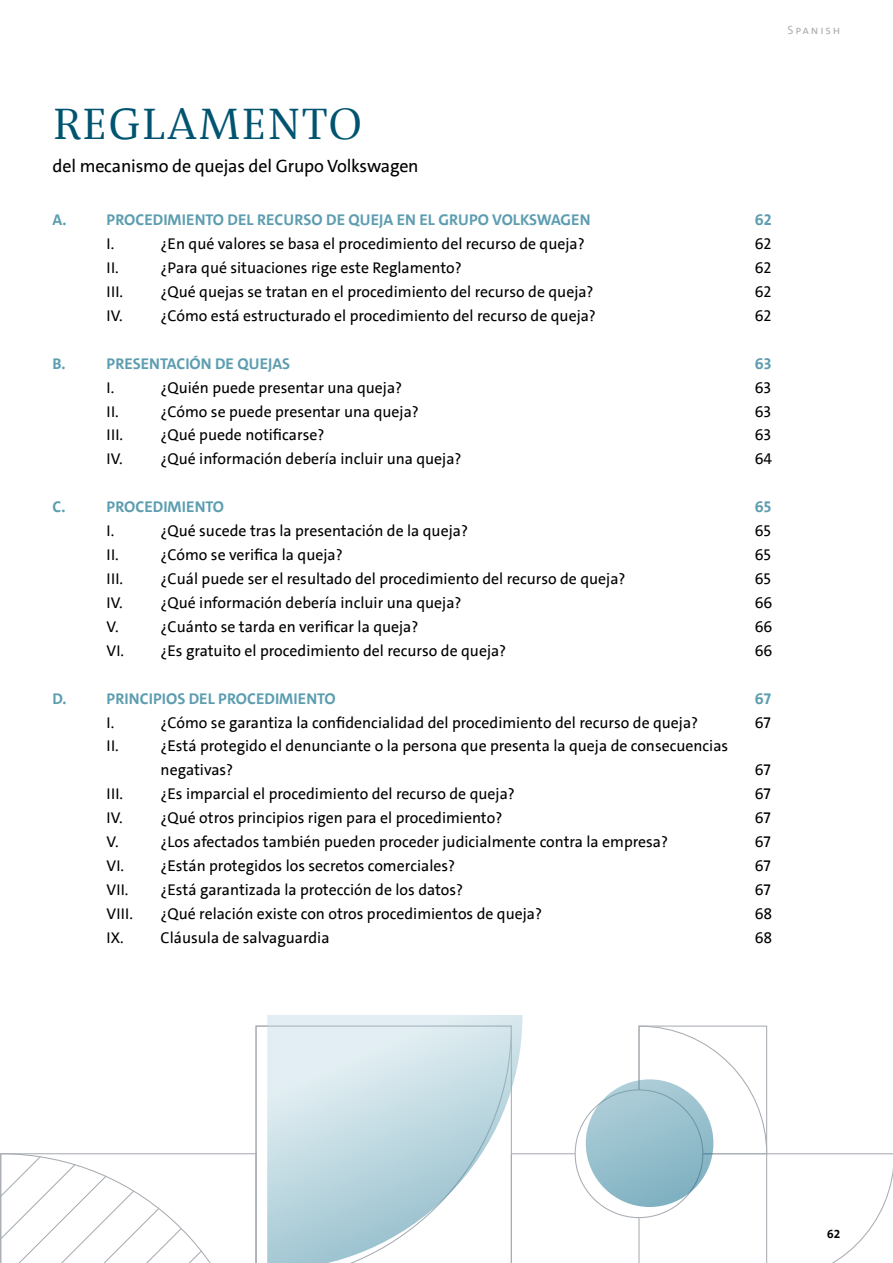
<style>
.page{position:relative;width:893px;height:1263px;background:#fff}
.page>*{position:absolute;margin:0;border:0;box-sizing:border-box;transform-origin:0 0}
.t1{font:45px "VWAG The Antiqua";letter-spacing:.04em;color:#005470}
.t2{font:18px "VWAG The Sans";letter-spacing:-.01em;color:#000}
.t3{font:15.75px/23.9px "VWAG The Sans";color:#000}
.t4{font:700 15.75px "VWAG The Sans";color:#5c9db0}
.t5{font:12px "VWAG The Sans";letter-spacing:.15em;color:#b3b2b2}
.t6{font:700 12px "VWAG The Sans";color:#000}
</style>
<div class="page">
<svg style="left:0;top:1153px;width:255px;height:110px"></svg>
<svg style="left:522px;top:1025px;width:371px;height:238px"></svg>
<svg style="left:255px;top:1025px;width:12px;height:238px"></svg>
<div style="left:575px;top:1090px;width:128px;height:127px;background:#fff;border-radius:50%"></div>
<svg style="left:586px;top:1079px;width:127px;height:128px;background:#96becc"></svg>
<svg style="left:267px;top:1015px;width:255px;height:248px"></svg>
<p class="t5" style="left:787px;top:23px;width:54px">Spanish</p>
<h1 class="t1" style="left:54px;top:94px;width:310px">REGLAMENTO</h1>
<p class="t2" style="left:53px;top:154px;width:368px">del mecanismo de quejas del Grupo Volkswagen</p>
<p class="t4" style="left:53px;top:210px;width:16px">A.</p>
<p class="t4" style="left:107px;top:210px;width:485px">PROCEDIMIENTO DEL RECURSO DE QUEJA EN EL GRUPO VOLKSWAGEN</p>
<p class="t4" style="left:755px;top:210px;width:18px">62</p>
<p class="t3" style="left:107px;top:232px;width:9px">I.</p>
<p class="t3" style="left:161px;top:232px;width:426px">¿En qué valores se basa el procedimiento del recurso de queja?</p>
<p class="t3" style="left:755px;top:232px;width:18px">62</p>
<p class="t3" style="left:107px;top:256px;width:14px">II.</p>
<p class="t3" style="left:161px;top:256px;width:303px">¿Para qué situaciones rige este Reglamento?</p>
<p class="t3" style="left:755px;top:256px;width:18px">62</p>
<p class="t3" style="left:107px;top:280px;width:18px">III.</p>
<p class="t3" style="left:161px;top:280px;width:434px">¿Qué quejas se tratan en el procedimiento del recurso de queja?</p>
<p class="t3" style="left:755px;top:280px;width:18px">62</p>
<p class="t3" style="left:107px;top:304px;width:18px">IV.</p>
<p class="t3" style="left:161px;top:304px;width:437px">¿Cómo está estructurado el procedimiento del recurso de queja?</p>
<p class="t3" style="left:755px;top:304px;width:18px">62</p>
<p class="t4" style="left:53px;top:353px;width:14px">B.</p>
<p class="t4" style="left:107px;top:353px;width:185px">PRESENTACIÓN DE QUEJAS</p>
<p class="t4" style="left:755px;top:353px;width:18px">63</p>
<p class="t3" style="left:107px;top:375px;width:9px">I.</p>
<p class="t3" style="left:161px;top:375px;width:243px">¿Quién puede presentar una queja?</p>
<p class="t3" style="left:755px;top:375px;width:18px">63</p>
<p class="t3" style="left:107px;top:399px;width:14px">II.</p>
<p class="t3" style="left:161px;top:399px;width:260px">¿Cómo se puede presentar una queja?</p>
<p class="t3" style="left:755px;top:399px;width:18px">63</p>
<p class="t3" style="left:107px;top:423px;width:18px">III.</p>
<p class="t3" style="left:161px;top:423px;width:165px">¿Qué puede notificarse?</p>
<p class="t3" style="left:755px;top:423px;width:18px">63</p>
<p class="t3" style="left:107px;top:447px;width:18px">IV.</p>
<p class="t3" style="left:161px;top:447px;width:302px">¿Qué información debería incluir una queja?</p>
<p class="t3" style="left:755px;top:447px;width:19px">64</p>
<p class="t4" style="left:53px;top:497px;width:14px">C.</p>
<p class="t4" style="left:107px;top:497px;width:119px">PROCEDIMIENTO</p>
<p class="t4" style="left:755px;top:497px;width:18px">65</p>
<p class="t3" style="left:107px;top:519px;width:9px">I.</p>
<p class="t3" style="left:161px;top:519px;width:309px">¿Qué sucede tras la presentación de la queja?</p>
<p class="t3" style="left:755px;top:519px;width:18px">65</p>
<p class="t3" style="left:107px;top:543px;width:14px">II.</p>
<p class="t3" style="left:161px;top:543px;width:184px">¿Cómo se verifica la queja?</p>
<p class="t3" style="left:755px;top:543px;width:18px">65</p>
<p class="t3" style="left:107px;top:567px;width:18px">III.</p>
<p class="t3" style="left:161px;top:567px;width:466px">¿Cuál puede ser el resultado del procedimiento del recurso de queja?</p>
<p class="t3" style="left:755px;top:567px;width:18px">65</p>
<p class="t3" style="left:107px;top:591px;width:18px">IV.</p>
<p class="t3" style="left:161px;top:591px;width:302px">¿Qué información debería incluir una queja?</p>
<p class="t3" style="left:755px;top:591px;width:19px">66</p>
<p class="t3" style="left:107px;top:615px;width:13px">V.</p>
<p class="t3" style="left:161px;top:615px;width:259px">¿Cuánto se tarda en verificar la queja?</p>
<p class="t3" style="left:755px;top:615px;width:19px">66</p>
<p class="t3" style="left:107px;top:639px;width:401px">VI. ¿Es gratuito el procedimiento del recurso de queja?</p>
<p class="t3" style="left:755px;top:639px;width:19px">66</p>
<p class="t4" style="left:53px;top:688px;width:15px">D.</p>
<p class="t4" style="left:107px;top:688px;width:231px">PRINCIPIOS DEL PROCEDIMIENTO</p>
<p class="t4" style="left:755px;top:688px;width:18px">67</p>
<p class="t3" style="left:107px;top:710px;width:9px">I.</p>
<p class="t3" style="left:161px;top:710px;width:539px">¿Cómo se garantiza la confidencialidad del procedimiento del recurso de queja?</p>
<p class="t3" style="left:755px;top:710px;width:18px">67</p>
<p class="t3" style="left:107px;top:734px;width:14px">II.</p>
<p class="t3" style="left:161px;top:734px;width:569px">¿Está protegido el denunciante o la persona que presenta la queja de consecuencias negativas?</p>
<p class="t3" style="left:755px;top:758px;width:18px">67</p>
<p class="t3" style="left:107px;top:782px;width:18px">III.</p>
<p class="t3" style="left:161px;top:782px;width:356px">¿Es imparcial el procedimiento del recurso de queja?</p>
<p class="t3" style="left:755px;top:782px;width:18px">67</p>
<p class="t3" style="left:107px;top:806px;width:18px">IV.</p>
<p class="t3" style="left:161px;top:806px;width:343px">¿Qué otros principios rigen para el procedimiento?</p>
<p class="t3" style="left:755px;top:806px;width:18px">67</p>
<p class="t3" style="left:107px;top:830px;width:13px">V.</p>
<p class="t3" style="left:161px;top:830px;width:509px">¿Los afectados también pueden proceder judicialmente contra la empresa?</p>
<p class="t3" style="left:755px;top:830px;width:18px">67</p>
<p class="t3" style="left:107px;top:854px;width:350px">VI. ¿Están protegidos los secretos comerciales?</p>
<p class="t3" style="left:755px;top:854px;width:18px">67</p>
<p class="t3" style="left:107px;top:878px;width:23px">VII.</p>
<p class="t3" style="left:161px;top:878px;width:304px">¿Está garantizada la protección de los datos?</p>
<p class="t3" style="left:755px;top:878px;width:18px">67</p>
<p class="t3" style="left:107px;top:902px;width:28px">VIII.</p>
<p class="t3" style="left:161px;top:902px;width:383px">¿Qué relación existe con otros procedimientos de queja?</p>
<p class="t3" style="left:755px;top:902px;width:19px">68</p>
<p class="t3" style="left:107px;top:926px;width:224px">IX. Cláusula de salvaguardia</p>
<p class="t3" style="left:755px;top:926px;width:19px">68</p>
<p class="t6" style="left:827px;top:1226px;width:15px">62</p>
</div>
